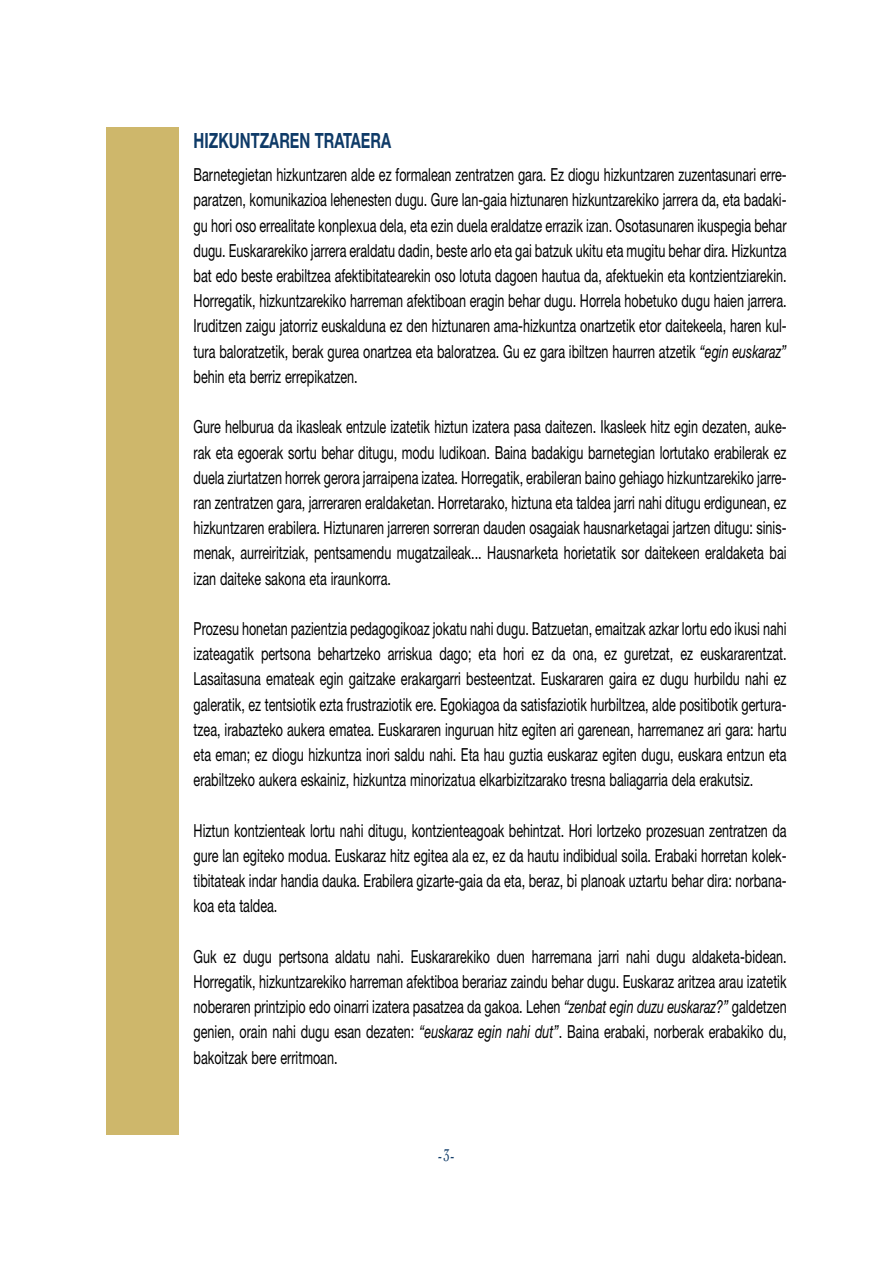
<style>
.page{position:relative;width:893px;height:1263px;background:#fff}
.page>*{position:absolute;margin:0;border:0;box-sizing:border-box;transform-origin:0 0}
.t1{font:700 21px "Helvetica Neue";color:#0f3b68;scale:.7 1}
.t2{font:18px/25.2px "Helvetica Neue";color:#000;text-align:justify;scale:.7 1}
.t3{font:18px "Cochin";color:#0f3b68;scale:.7 1}
.s1{font-style:italic}
</style>
<div class="page">
<div style="left:106px;top:128px;width:73px;height:1007px;background:#ceb76b"></div>
<p class="t1" style="left:194px;top:128px;width:284px">HIZKUNTZAREN TRATAERA</p>
<p class="t2" style="left:194px;top:162px;width:849px">Barnetegietan hizkuntzaren alde ez formalean zentratzen gara. Ez diogu hizkuntzaren zuzentasunari erre&shy;paratzen, komunikazioa lehenesten dugu. Gure lan-gaia hiztunaren hizkuntzarekiko jarrera da, eta badaki&shy;gu hori oso errealitate konplexua dela, eta ezin duela eraldatze errazik izan. Osotasunaren ikuspegia behar dugu. Euskararekiko jarrera eraldatu dadin, beste arlo eta gai batzuk ukitu eta mugitu behar dira. Hizkuntza bat edo beste erabiltzea afektibitatearekin oso lotuta dagoen hautua da, afektuekin eta kontzientziarekin.<br>Horregatik, hizkuntzarekiko harreman afektiboan eragin behar dugu. Horrela hobetuko dugu haien jarrera.<br>Iruditzen zaigu jatorriz euskalduna ez den hiztunaren ama-hizkuntza onartzetik etor daitekeela, haren kul&shy;tura baloratzetik, berak gurea onartzea eta baloratzea. Gu ez gara ibiltzen haurren atzetik <span class="s1">“egin euskaraz” </span>behin eta berriz errepikatzen.</p>
<p class="t2" style="left:194px;top:414px;width:849px">Gure helburua da ikasleak entzule izatetik hiztun izatera pasa daitezen. Ikasleek hitz egin dezaten, auke&shy;rak eta egoerak sortu behar ditugu, modu ludikoan. Baina badakigu barnetegian lortutako erabilerak ez duela ziurtatzen horrek gerora jarraipena izatea. Horregatik, erabileran baino gehiago hizkuntzarekiko jarre&shy;ran zentratzen gara, jarreraren eraldaketan. Horretarako, hiztuna eta taldea jarri nahi ditugu erdigunean, ez hizkuntzaren erabilera. Hiztunaren jarreren sorreran dauden osagaiak hausnarketagai jartzen ditugu: sinis&shy;menak, aurreiritziak, pentsamendu mugatzaileak... Hausnarketa horietatik sor daitekeen eraldaketa bai izan daiteke sakona eta iraunkorra.</p>
<p class="t2" style="left:194px;top:616px;width:849px">Prozesu honetan pazientzia pedagogikoaz jokatu nahi dugu. Batzuetan, emaitzak azkar lortu edo ikusi nahi izateagatik pertsona behartzeko arriskua dago; eta hori ez da ona, ez guretzat, ez euskararentzat.<br>Lasaitasuna emateak egin gaitzake erakargarri besteentzat. Euskararen gaira ez dugu hurbildu nahi ez galeratik, ez tentsiotik ezta frustraziotik ere. Egokiagoa da satisfaziotik hurbiltzea, alde positibotik gertura&shy;tzea, irabazteko aukera ematea. Euskararen inguruan hitz egiten ari garenean, harremanez ari gara: hartu eta eman; ez diogu hizkuntza inori saldu nahi. Eta hau guztia euskaraz egiten dugu, euskara entzun eta erabiltzeko aukera eskainiz, hizkuntza minorizatua elkarbizitzarako tresna baliagarria dela erakutsiz.</p>
<p class="t2" style="left:194px;top:817px;width:849px">Hiztun kontzienteak lortu nahi ditugu, kontzienteagoak behintzat. Hori lortzeko prozesuan zentratzen da gure lan egiteko modua. Euskaraz hitz egitea ala ez, ez da hautu indibidual soila. Erabaki horretan kolek&shy;tibitateak indar handia dauka. Erabilera gizarte-gaia da eta, beraz, bi planoak uztartu behar dira: norbana&shy;koa eta taldea.</p>
<p class="t2" style="left:194px;top:943px;width:849px">Guk ez dugu pertsona aldatu nahi. Euskararekiko duen harremana jarri nahi dugu aldaketa-bidean.<br>Horregatik, hizkuntzarekiko harreman afektiboa berariaz zaindu behar dugu. Euskaraz aritzea arau izatetik noberaren printzipio edo oinarri izatera pasatzea da gakoa. Lehen <span class="s1">“zenbat egin duzu euskaraz?”</span> galdetzen genien, orain nahi dugu esan dezaten: <span class="s1">“euskaraz egin nahi dut”</span>. Baina erabaki, norberak erabakiko du, bakoitzak bere erritmoan.</p>
<p class="t3" style="left:438px;top:1144px;width:25px">-3-</p>
</div>
